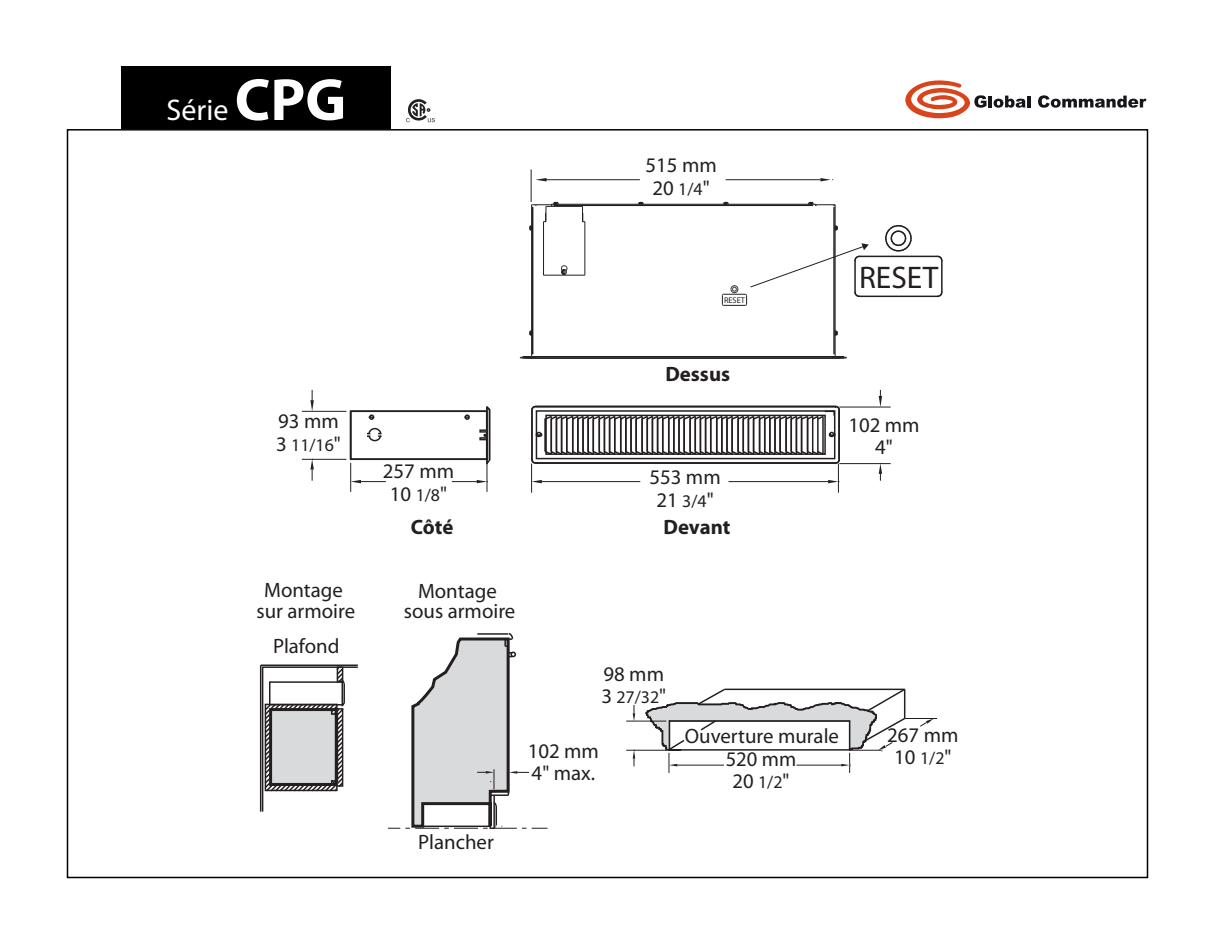
<style>
.page{position:relative;width:1215px;height:945px;background:#fff}
.page>*{position:absolute;margin:0;border:0;box-sizing:border-box;transform-origin:0 0}
.t1{font:31.35px "Myriad Pro";color:#231f20}
.t2{font:30px "Myriad Pro";color:#fff}
.t3{font:20.85px/22.4px "Myriad Pro";color:#231f20;text-align:center}
.t4{font:700 20.85px "Myriad Pro";color:#231f20}
.t5{font:17.85px "Myriad Pro";color:#231f20}
.t6{font:8.4px "Myriad Pro";color:#231f20}
.s1{font-weight:700;font-size:60px}
.s2{font-size:20.85px}
.s3{font-size:17.85px}
</style>
<div class="page">
<div style="left:67px;top:129px;width:1081px;height:749px;background:#fff;border:2px solid #000001"></div>
<div style="left:122px;top:66px;width:269px;height:63px;background:#000001"></div>
<svg style="left:905px;top:80px;width:121px;height:38px"></svg>
<hr style="left:1027px;top:96px;width:4px;height:11px;background:#17141a">
<svg style="left:1038px;top:95px;width:109px;height:13px"></svg>
<hr style="left:593px;top:419px;width:1px;height:33px;background:#231f20">
<hr style="left:599px;top:419px;width:1px;height:33px;background:#231f20">
<hr style="left:604px;top:419px;width:1px;height:33px;background:#231f20">
<hr style="left:609px;top:419px;width:1px;height:33px;background:#231f20">
<hr style="left:551px;top:419px;width:1px;height:33px;background:#231f20">
<hr style="left:556px;top:419px;width:1px;height:33px;background:#231f20">
<hr style="left:561px;top:419px;width:1px;height:33px;background:#231f20">
<hr style="left:566px;top:419px;width:1px;height:33px;background:#231f20">
<hr style="left:572px;top:419px;width:1px;height:33px;background:#231f20">
<hr style="left:577px;top:419px;width:2px;height:33px;background:#231f20">
<hr style="left:582px;top:419px;width:2px;height:33px;background:#231f20">
<hr style="left:587px;top:419px;width:2px;height:33px;background:#231f20">
<hr style="left:764px;top:419px;width:1px;height:33px;background:#231f20">
<hr style="left:769px;top:419px;width:2px;height:33px;background:#231f20">
<hr style="left:774px;top:419px;width:2px;height:33px;background:#231f20">
<hr style="left:779px;top:419px;width:2px;height:33px;background:#231f20">
<hr style="left:785px;top:419px;width:2px;height:33px;background:#231f20">
<hr style="left:791px;top:419px;width:1px;height:33px;background:#231f20">
<hr style="left:796px;top:419px;width:1px;height:33px;background:#231f20">
<hr style="left:801px;top:419px;width:1px;height:33px;background:#231f20">
<hr style="left:807px;top:419px;width:1px;height:33px;background:#231f20">
<hr style="left:812px;top:416px;width:1px;height:38px;background:#231f20">
<hr style="left:705px;top:419px;width:1px;height:33px;background:#231f20">
<hr style="left:710px;top:419px;width:1px;height:33px;background:#231f20">
<hr style="left:716px;top:419px;width:1px;height:33px;background:#231f20">
<hr style="left:721px;top:419px;width:2px;height:33px;background:#231f20">
<hr style="left:726px;top:419px;width:2px;height:33px;background:#231f20">
<hr style="left:731px;top:419px;width:2px;height:33px;background:#231f20">
<hr style="left:737px;top:419px;width:2px;height:33px;background:#231f20">
<hr style="left:743px;top:419px;width:1px;height:33px;background:#231f20">
<hr style="left:748px;top:419px;width:1px;height:33px;background:#231f20">
<hr style="left:753px;top:419px;width:1px;height:33px;background:#231f20">
<hr style="left:759px;top:419px;width:1px;height:33px;background:#231f20">
<hr style="left:652px;top:419px;width:1px;height:33px;background:#231f20">
<hr style="left:657px;top:419px;width:1px;height:33px;background:#231f20">
<hr style="left:662px;top:419px;width:1px;height:33px;background:#231f20">
<hr style="left:668px;top:419px;width:1px;height:33px;background:#231f20">
<hr style="left:673px;top:419px;width:2px;height:33px;background:#231f20">
<hr style="left:678px;top:419px;width:2px;height:33px;background:#231f20">
<hr style="left:683px;top:419px;width:2px;height:33px;background:#231f20">
<hr style="left:689px;top:419px;width:2px;height:33px;background:#231f20">
<hr style="left:695px;top:419px;width:1px;height:33px;background:#231f20">
<hr style="left:700px;top:419px;width:1px;height:33px;background:#231f20">
<hr style="left:614px;top:419px;width:1px;height:33px;background:#231f20">
<hr style="left:620px;top:419px;width:1px;height:33px;background:#231f20">
<hr style="left:625px;top:419px;width:2px;height:33px;background:#231f20">
<hr style="left:630px;top:419px;width:2px;height:33px;background:#231f20">
<hr style="left:635px;top:419px;width:2px;height:33px;background:#231f20">
<hr style="left:641px;top:419px;width:2px;height:33px;background:#231f20">
<hr style="left:647px;top:419px;width:1px;height:33px;background:#231f20">
<hr style="left:817px;top:416px;width:2px;height:38px;background:#231f20">
<hr style="left:822px;top:416px;width:2px;height:38px;background:#231f20">
<hr style="left:545px;top:418px;width:1px;height:34px;background:#231f20">
<svg style="left:535px;top:432px;width:8px;height:6px"></svg>
<svg style="left:828px;top:432px;width:8px;height:6px"></svg>
<hr style="left:302px;top:411px;width:44px;height:1px;background:#231f20">
<hr style="left:302px;top:459px;width:44px;height:1px;background:#231f20">
<hr style="left:839px;top:407px;width:52px;height:1px;background:#231f20">
<hr style="left:839px;top:463px;width:52px;height:1px;background:#231f20">
<svg style="left:543px;top:410px;width:293px;height:11px"></svg>
<svg style="left:349px;top:406px;width:142px;height:86px"></svg>
<svg style="left:310px;top:390px;width:4px;height:21px"></svg>
<svg style="left:310px;top:459px;width:4px;height:22px"></svg>
<svg style="left:531px;top:450px;width:308px;height:43px"></svg>
<svg style="left:879px;top:390px;width:3px;height:17px"></svg>
<svg style="left:879px;top:463px;width:3px;height:18px"></svg>
<div style="left:350px;top:410px;width:137px;height:50px;border:1px solid #231f20"></div>
<div style="left:531px;top:406px;width:309px;height:58px;border:1px solid #231f20;border-radius:4px"></div>
<svg style="left:261px;top:666px;width:97px;height:146px"></svg>
<hr style="left:261px;top:665px;width:97px;height:1px;background:#231f20">
<hr style="left:260px;top:665px;width:1px;height:147px;background:#231f20">
<hr style="left:905px;top:718px;width:32px;height:1px;background:#231f20">
<svg style="left:920px;top:719px;width:13px;height:8px"></svg>
<hr style="left:626px;top:721px;width:40px;height:1px;background:#231f20">
<hr style="left:626px;top:750px;width:40px;height:1px;background:#231f20">
<svg style="left:633px;top:705px;width:2px;height:16px"></svg>
<svg style="left:633px;top:750px;width:2px;height:16px"></svg>
<svg style="left:645px;top:688px;width:261px;height:85px"></svg>
<svg style="left:388px;top:633px;width:159px;height:246px"></svg>
<hr style="left:531px;top:169px;width:1px;height:33px;background:#231f20">
<hr style="left:726px;top:179px;width:94px;height:1px;background:#231f20">
<svg style="left:535px;top:178px;width:12px;height:3px"></svg>
<svg style="left:820px;top:178px;width:13px;height:3px"></svg>
<hr style="left:551px;top:204px;width:264px;height:1px;background:#231f20">
<hr style="left:554px;top:205px;width:259px;height:1px;background:#231f20">
<hr style="left:532px;top:207px;width:1px;height:147px;background:#231f20">
<hr style="left:531px;top:205px;width:1px;height:152px;background:#231f20">
<hr style="left:533px;top:356px;width:301px;height:1px;background:#231f20">
<hr style="left:833px;top:207px;width:2px;height:147px;background:#231f20">
<hr style="left:835px;top:205px;width:1px;height:152px;background:#231f20">
<svg style="left:835px;top:225px;width:3px;height:6px"></svg>
<svg style="left:723px;top:201px;width:6px;height:4px"></svg>
<svg style="left:638px;top:201px;width:6px;height:4px"></svg>
<svg style="left:835px;top:330px;width:3px;height:6px"></svg>
<hr style="left:544px;top:275px;width:41px;height:1px;background:#231f20">
<hr style="left:584px;top:222px;width:1px;height:53px;background:#231f20">
<hr style="left:546px;top:206px;width:37px;height:1px;background:#231f20">
<hr style="left:543px;top:222px;width:1px;height:53px;background:#231f20">
<svg style="left:582px;top:206px;width:3px;height:16px"></svg>
<svg style="left:560px;top:265px;width:8px;height:11px"></svg>
<svg style="left:808px;top:201px;width:27px;height:5px"></svg>
<svg style="left:529px;top:201px;width:30px;height:30px"></svg>
<hr style="left:527px;top:357px;width:313px;height:1px;background:#231f20">
<hr style="left:527px;top:358px;width:313px;height:1px;background:#231f20">
<svg style="left:520px;top:356px;width:16px;height:3px"></svg>
<svg style="left:832px;top:356px;width:15px;height:3px"></svg>
<svg style="left:885px;top:225px;width:27px;height:27px"></svg>
<hr style="left:859px;top:296px;width:79px;height:1px;background:#231f20">
<hr style="left:941px;top:261px;width:2px;height:31px;background:#231f20">
<svg style="left:937px;top:291px;width:6px;height:7px"></svg>
<hr style="left:859px;top:256px;width:79px;height:1px;background:#231f20">
<svg style="left:937px;top:255px;width:6px;height:6px"></svg>
<svg style="left:722px;top:243px;width:147px;height:63px"></svg>
<hr style="left:545px;top:179px;width:95px;height:1px;background:#231f20">
<svg style="left:406px;top:99px;width:29px;height:23px"></svg>
<h2 class="t2" style="left:166px;top:94px;width:181px">Série <span class="s1">CPG</span></h2>
<p class="t3" style="left:278px;top:410px;width:62px">93 mm</p>
<p class="t5" style="left:276px;top:435px;width:66px"><span class="s2">3</span> 11/16<span class="s2">"</span></p>
<p class="t3" style="left:257px;top:580px;width:100px;line-height:20.9px">Montage sur armoire</p>
<p class="t3" style="left:273px;top:636px;width:68px">Plafond</p>
<p class="t3" style="left:646px;top:154px;width:73px">515 mm<br>20 <span class="s3">1/4</span>"</p>
<p class="t6" style="left:724px;top:296px;width:23px">RESET</p>
<h1 class="t1" style="left:859px;top:260px;width:81px">RESET</h1>
<p class="t3" style="left:383px;top:461px;width:73px">257 mm<br>10 <span class="s3">1/8</span>"</p>
<p class="t4" style="left:665px;top:362px;width:66px">Dessus</p>
<p class="t3" style="left:650px;top:467px;width:73px">553 mm<br>21 <span class="s3">3/4</span>"</p>
<p class="t4" style="left:411px;top:516px;width:44px">Côté</p>
<p class="t4" style="left:664px;top:516px;width:68px">Devant</p>
<p class="t3" style="left:848px;top:414px;width:73px">102 mm<br>4"</p>
<p class="t3" style="left:404px;top:581px;width:113px;line-height:20.9px">Montage sous armoire</p>
<p class="t3" style="left:604px;top:663px;width:62px">98 mm</p>
<p class="t5" style="left:601px;top:687px;width:66px"><span class="s2">3</span> 27/32<span class="s2">"</span></p>
<p class="t3" style="left:528px;top:741px;width:73px;line-height:21.9px;text-align:left">102 mm<br>4" max.</p>
<p class="t3" style="left:418px;top:831px;width:77px">Plancher</p>
<p class="t3" style="left:685px;top:725px;width:156px">Ouverture murale</p>
<p class="t3" style="left:726px;top:749px;width:72px;line-height:21.9px">520 mm<br>20 <span class="s3">1/2</span>"</p>
<p class="t3" style="left:887px;top:724px;width:73px;line-height:21.9px">267 mm<br>10 <span class="s3">1/2</span>"</p>
</div>
